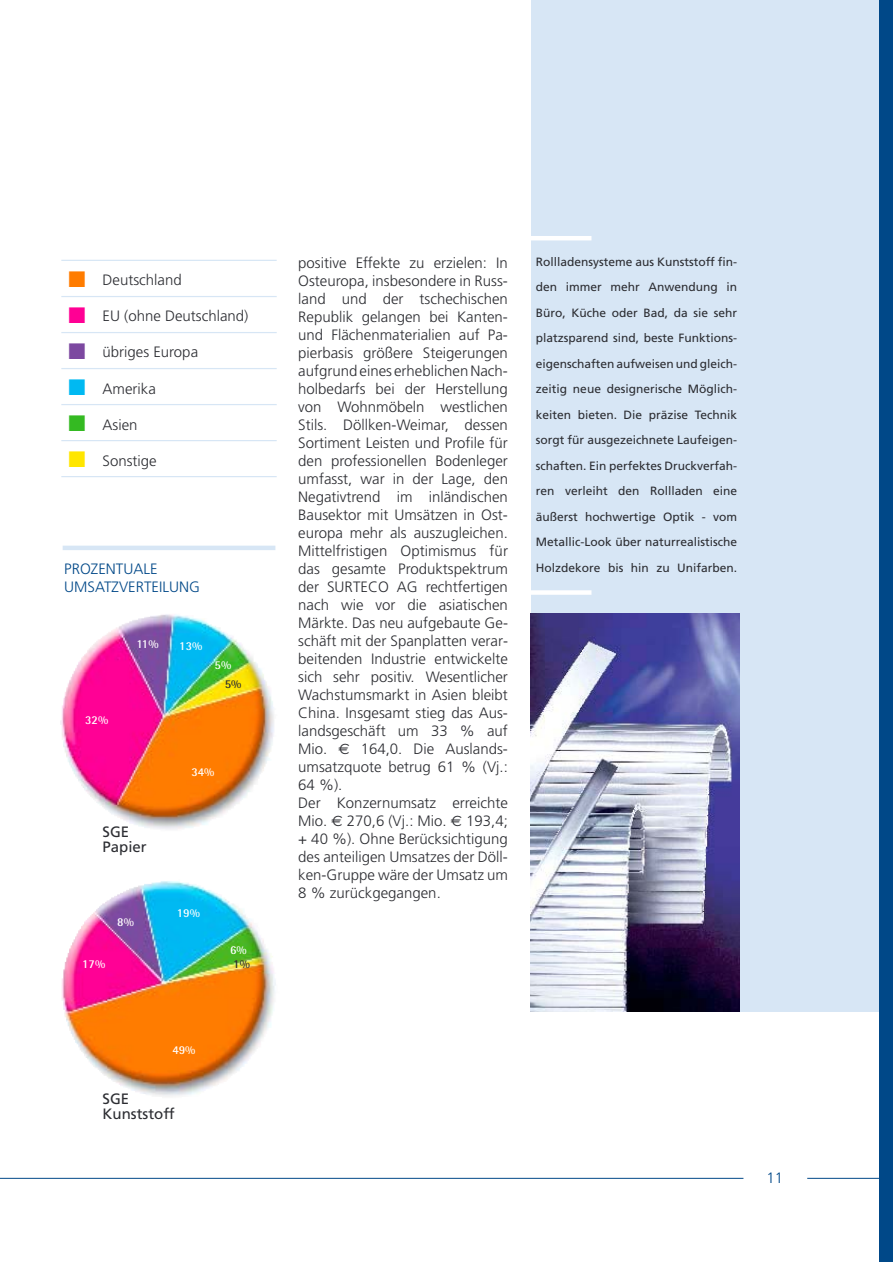
<style>
.page{position:relative;width:893px;height:1262px;background:#fff}
.page>*{position:absolute;margin:0;border:0;box-sizing:border-box;transform-origin:0 0}
.t1{font:300 15px/18px "Frutiger";color:#2c2d32}
.t2{font:300 15px/18px "Frutiger";color:#004888}
.t3{font:15px/15px "Frutiger";color:#2c2d32}
.t4{font:12px/25.5px "Frutiger";color:#2c2d32;text-align:justify}
.t5{font:700 12px "Rotis Semi Sans";color:#fff}
.t6{font:700 12px "Rotis Semi Sans";color:#2c2d32}
.s1{color:#ff7c00}
.s2{color:#ff0094}
.s3{color:#7c48a0}
.s4{color:#00b9f2}
.s5{color:#34ba22}
.s6{color:#ffe600}
.s7{font-family:"Euro Sans";font-weight:400}
</style>
<div class="page">
<div style="left:530px;top:0;width:362px;height:1011px;background:#d7e6f5"></div>
<div style="left:63px;top:545px;width:212px;height:5px;background:#d7e6f5"></div>
<hr style="left:61px;top:332px;width:216px;height:1px;background:#d7e6f5">
<hr style="left:61px;top:368px;width:216px;height:1px;background:#d7e6f5">
<hr style="left:61px;top:404px;width:216px;height:1px;background:#d7e6f5">
<hr style="left:61px;top:440px;width:216px;height:1px;background:#d7e6f5">
<hr style="left:61px;top:476px;width:216px;height:1px;background:#d7e6f5">
<hr style="left:61px;top:296px;width:216px;height:1px;background:#d7e6f5">
<hr style="left:61px;top:260px;width:216px;height:1px;background:#d7e6f5">
<img style="left:60px;top:614px;width:214px;height:216px">
<img style="left:62px;top:881px;width:214px;height:216px">
<hr style="left:527px;top:236px;width:64px;height:4px;background:#fff">
<div style="left:527px;top:590px;width:64px;height:5px;background:#fff"></div>
<div style="left:879px;top:0;width:13px;height:1261px;background:#004888"></div>
<img style="left:530px;top:613px;width:209px;height:398px">
<hr style="left:807px;top:1178px;width:85px;height:1px;background:#004888">
<hr style="left:0;top:1178px;width:743px;height:1px;background:#004888">
<p class="t1" style="left:68px;top:272px;width:115px"><span class="s1">■</span> Deutschland</p>
<p class="t1" style="left:68px;top:308px;width:181px"><span class="s2">■</span> EU (ohne Deutschland)</p>
<p class="t1" style="left:68px;top:344px;width:131px"><span class="s3">■</span> übriges Europa</p>
<p class="t1" style="left:68px;top:380px;width:89px"><span class="s4">■</span> Amerika</p>
<p class="t1" style="left:68px;top:416px;width:71px"><span class="s5">■</span> Asien</p>
<p class="t1" style="left:68px;top:452px;width:90px"><span class="s6">■</span> Sonstige</p>
<p class="t2" style="left:64px;top:561px;width:137px">PROZENTUALE<br>UMSATZVERTEILUNG</p>
<p class="t5" style="left:85px;top:715px;width:25px">32%</p>
<p class="t5" style="left:136px;top:639px;width:24px">11%</p>
<p class="t5" style="left:179px;top:642px;width:25px">13%</p>
<p class="t5" style="left:215px;top:661px;width:18px">5%</p>
<p class="t6" style="left:225px;top:680px;width:18px">5%</p>
<p class="t5" style="left:191px;top:768px;width:25px">34%</p>
<p class="t3" style="left:102px;top:825px;width:46px">SGE<br>Papier</p>
<p class="t5" style="left:117px;top:917px;width:18px">8%</p>
<p class="t5" style="left:82px;top:959px;width:25px">17%</p>
<p class="t5" style="left:177px;top:908px;width:25px">19%</p>
<p class="t5" style="left:172px;top:1046px;width:25px">49%</p>
<p class="t3" style="left:102px;top:1092px;width:74px">SGE<br>Kunststoff</p>
<p class="t5" style="left:230px;top:946px;width:18px">6%</p>
<p class="t6" style="left:233px;top:960px;width:18px">1%</p>
<p class="t1" style="left:298px;top:255px;width:211px">positive Effekte zu erzielen: In<br>Osteuropa, insbesondere in Russ&shy;land und der tschechischen<br>Republik gelangen bei Kanten&shy;und Flächenmaterialien auf Pa&shy;pierbasis größere Steigerungen aufgrund eines erheblichen Nach&shy;holbedarfs bei der Herstellung von Wohnmöbeln westlichen<br>Stils. Döllken-Weimar, dessen<br>Sortiment Leisten und Profile für den professionellen Bodenleger umfasst, war in der Lage, den<br>Negativtrend im inländischen<br>Bausektor mit Umsätzen in Ost&shy;europa mehr als auszugleichen.<br>Mittelfristigen Optimismus für das gesamte Produktspektrum der SURTECO AG rechtfertigen nach wie vor die asiatischen<br>Märkte. Das neu aufgebaute Ge&shy;schäft mit der Spanplatten verar&shy;beitenden Industrie entwickelte sich sehr positiv. Wesentlicher<br>Wachstumsmarkt in Asien bleibt<br>China. Insgesamt stieg das Aus&shy;landsgeschäft um 33 % auf<br>Mio. <span class="s7">€</span> 164,0. Die Auslands&shy;umsatzquote betrug 61 % (Vj.:<br>64 %).<br>Der Konzernumsatz erreichte<br>Mio. <span class="s7">€</span> 270,6 (Vj.: Mio. <span class="s7">€</span> 193,4; + 40 %). Ohne Berücksichtigung des anteiligen Umsatzes der Döll&shy;ken-Gruppe wäre der Umsatz um<br>8 % zurückgegangen.</p>
<p class="t4" style="left:536px;top:250px;width:203px">Rollladensysteme aus Kunststoff fin&shy;den immer mehr Anwendung in Büro, Küche oder Bad, da sie sehr platzsparend sind, beste Funktions&shy;eigenschaften aufweisen und gleich&shy;zeitig neue designerische Möglich&shy;keiten bieten. Die präzise Technik sorgt für ausgezeichnete Laufeigen&shy;schaften. Ein perfektes Druckverfah&shy;ren verleiht den Rollladen eine äußerst hochwertige Optik - vom Metallic-Look über naturrealistische Holzdekore bis hin zu Unifarben.</p>
<p class="t2" style="left:766px;top:1169px;width:18px">11</p>
</div>
